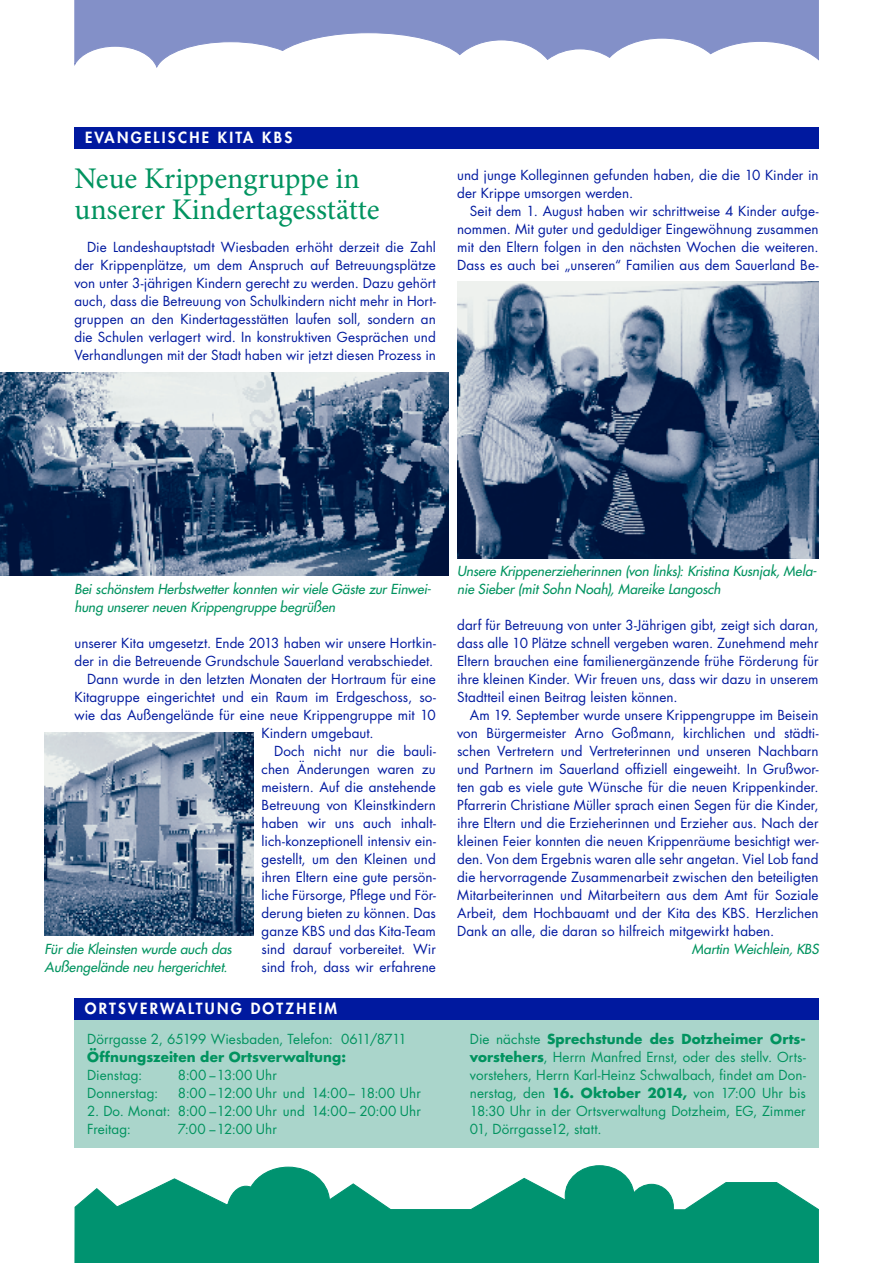
<style>
.page{position:relative;width:893px;height:1263px;background:#fff}
.page>*{position:absolute;margin:0;border:0;box-sizing:border-box;transform-origin:0 0}
.t1{font:30px/31.5px "Minion Pro";color:#00935f}
.t2{font:800 15px "Futura";letter-spacing:.15em;color:#fff}
.t3{font:13.5px/18px "Futura";letter-spacing:.005em;color:#00199f;text-align:justify}
.t4{font:13.5px/18px "Futura";letter-spacing:.005em;color:#00935f}
.t5{font:italic 13.5px/18px "Futura";color:#00935f}
.t6{font:700 13.5px "Futura";letter-spacing:.01em;color:#00935f}
.s1{font-weight:700}
</style>
<div class="page">
<svg style="left:74px;top:0;width:745px;height:68px"></svg>
<svg style="left:74px;top:1165px;width:745px;height:98px"></svg>
<div style="left:74px;top:128px;width:745px;height:21px;background:#00199f"></div>
<div style="left:74px;top:1016px;width:745px;height:132px;background:#aad5cb"></div>
<div style="left:74px;top:998px;width:745px;height:22px;background:#00199f"></div>
<img style="left:45px;top:733px;width:208px;height:203px">
<img style="left:0;top:372px;width:449px;height:203px">
<img style="left:457px;top:282px;width:362px;height:276px">
<p class="t2" style="left:85px;top:128px;width:209px">EVANGELISCHE KITA KBS</p>
<h1 class="t1" style="left:74px;top:162px;width:306px">Neue Krippengruppe in unserer Kindertagesstätte</h1>
<p class="t3" style="left:74px;top:238px;width:363px;text-indent:13px">Die Landeshauptstadt Wiesbaden erhöht derzeit die Zahl der Krippenplätze, um dem Anspruch auf Betreuungsplätze von unter 3-jährigen Kindern gerecht zu werden. Dazu gehört auch, dass die Betreuung von Schulkindern nicht mehr in Hort&shy;gruppen an den Kindertagesstätten laufen soll, sondern an die Schulen verlagert wird. In konstruktiven Gesprächen und Verhandlungen mit der Stadt haben wir jetzt diesen Prozess in</p>
<p class="t3" style="left:457px;top:166px;width:363px">und junge Kolleginnen gefunden haben, die die 10 Kinder in der Krippe umsorgen werden.</p>
<p class="t3" style="left:457px;top:202px;width:363px;text-indent:13px">Seit dem 1. August haben wir schrittweise 4 Kinder aufge&shy;nommen. Mit guter und geduldiger Eingewöhnung zusammen mit den Eltern folgen in den nächsten Wochen die weiteren.<br>Dass es auch bei „unseren“ Familien aus dem Sauerland Be-</p>
<p class="t5" style="left:74px;top:580px;width:358px">Bei schönstem Herbstwetter konnten wir viele Gäste zur Einwei&shy;hung unserer neuen Krippengruppe begrüßen</p>
<p class="t3" style="left:74px;top:634px;width:363px">unserer Kita umgesetzt. Ende 2013 haben wir unsere Hortkin-</p>
<p class="t3" style="left:74px;top:652px;width:360px">der in die Betreuende Grundschule Sauerland verabschiedet.</p>
<p class="t3" style="left:87px;top:670px;width:350px">Dann wurde in den letzten Monaten der Hortraum für eine</p>
<p class="t3" style="left:74px;top:688px;width:363px">Kitagruppe eingerichtet und ein Raum im Erdgeschoss, so-</p>
<p class="t3" style="left:74px;top:706px;width:363px">wie das Außengelände für eine neue Krippengruppe mit 10</p>
<p class="t3" style="left:261px;top:724px;width:114px">Kindern umgebaut.</p>
<p class="t3" style="left:274px;top:742px;width:163px">Doch nicht nur die bauli-</p>
<p class="t3" style="left:262px;top:760px;width:176px">chen Änderungen waren zu</p>
<p class="t3" style="left:262px;top:778px;width:176px">meistern. Auf die anstehende</p>
<p class="t3" style="left:262px;top:796px;width:176px">Betreuung von Kleinstkindern</p>
<p class="t3" style="left:262px;top:814px;width:176px">haben wir uns auch inhalt-</p>
<p class="t3" style="left:262px;top:832px;width:176px">lich-konzeptionell intensiv ein-</p>
<p class="t3" style="left:262px;top:850px;width:176px">gestellt, um den Kleinen und</p>
<p class="t3" style="left:262px;top:868px;width:176px">ihren Eltern eine gute persön-</p>
<p class="t3" style="left:262px;top:886px;width:176px">liche Fürsorge, Pflege und För-</p>
<p class="t3" style="left:262px;top:904px;width:176px">derung bieten zu können. Das</p>
<p class="t3" style="left:262px;top:922px;width:176px">ganze KBS und das Kita-Team</p>
<p class="t3" style="left:262px;top:940px;width:176px">sind darauf vorbereitet. Wir</p>
<p class="t3" style="left:262px;top:958px;width:176px">sind froh, dass wir erfahrene</p>
<p class="t5" style="left:45px;top:940px;width:189px">Für die Kleinsten wurde auch das<br>Außengelände neu hergerichtet.</p>
<p class="t2" style="left:85px;top:998px;width:254px">ORTSVERWALTUNG DOTZHEIM</p>
<p class="t4" style="left:87px;top:1030px;width:321px">Dörrgasse 2, 65199 Wiesbaden, Telefon: 0611/8711</p>
<p class="t6" style="left:87px;top:1048px;width:260px">Öffnungszeiten der Ortsverwaltung:</p>
<p class="t4" style="left:87px;top:1066px;width:57px">Dienstag:</p>
<p class="t4" style="left:178px;top:1066px;width:100px">8:00 –13:00 Uhr</p>
<p class="t4" style="left:87px;top:1084px;width:73px">Donnerstag:</p>
<p class="t4" style="left:178px;top:1084px;width:244px">8:00 –12:00 Uhr und 14:00– 18:00 Uhr</p>
<p class="t4" style="left:87px;top:1102px;width:335px">2. Do. Monat: 8:00 –12:00 Uhr und 14:00– 20:00 Uhr<br>Freitag:</p>
<p class="t4" style="left:178px;top:1120px;width:100px">7:00 –12:00 Uhr</p>
<p class="t5" style="left:457px;top:562px;width:361px">Unsere Krippenerzieherinnen (von links): Kristina Kusnjak, Mela&shy;nie Sieber (mit Sohn Noah), Mareike Langosch</p>
<p class="t3" style="left:457px;top:616px;width:363px">darf für Betreuung von unter 3-Jährigen gibt, zeigt sich daran, dass alle 10 Plätze schnell vergeben waren. Zunehmend mehr Eltern brauchen eine familienergänzende frühe Förderung für ihre kleinen Kinder. Wir freuen uns, dass wir dazu in unserem Stadtteil einen Beitrag leisten können.</p>
<p class="t3" style="left:457px;top:706px;width:363px;text-indent:13px">Am 19. September wurde unsere Krippengruppe im Beisein von Bürgermeister Arno Goßmann, kirchlichen und städti&shy;schen Vertretern und Vertreterinnen und unseren Nachbarn und Partnern im Sauerland offiziell eingeweiht. In Grußwor&shy;ten gab es viele gute Wünsche für die neuen Krippenkinder.<br>Pfarrerin Christiane Müller sprach einen Segen für die Kinder, ihre Eltern und die Erzieherinnen und Erzieher aus. Nach der kleinen Feier konnten die neuen Krippenräume besichtigt wer&shy;den. Von dem Ergebnis waren alle sehr angetan. Viel Lob fand die hervorragende Zusammenarbeit zwischen den beteiligten Mitarbeiterinnen und Mitarbeitern aus dem Amt für Soziale Arbeit, dem Hochbauamt und der Kita des KBS. Herzlichen Dank an alle, die daran so hilfreich mitgewirkt haben.</p>
<p class="t5" style="left:692px;top:940px;width:128px">Martin Weichlein, KBS</p>
<p class="t4" style="left:470px;top:1030px;width:337px;text-align:justify">Die nächste <span class="s1">Sprechstunde des Dotzheimer Orts&shy;vorstehers</span>, Herrn Manfred Ernst, oder des stellv. Orts&shy;vorstehers, Herrn Karl-Heinz Schwalbach, findet am Don&shy;nerstag, den <span class="s1">16. Oktober 2014,</span> von 17:00 Uhr bis 18:30 Uhr in der Ortsverwaltung Dotzheim, EG, Zimmer 01, Dörrgasse12, statt.</p>
</div>
